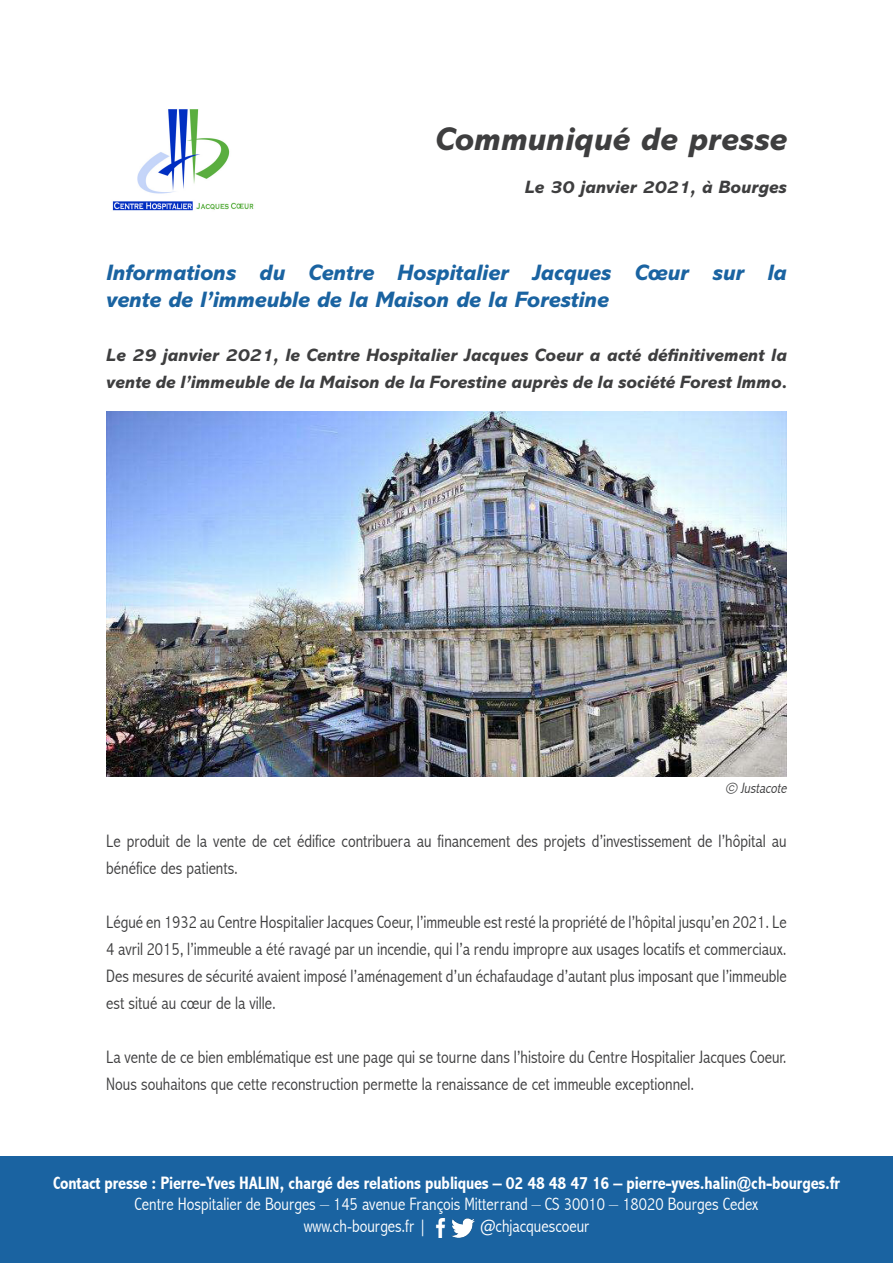
<style>
.page{position:relative;width:893px;height:1263px;background:#fff}
.page>*{position:absolute;margin:0;border:0;box-sizing:border-box;transform-origin:0 0}
.t1{font:italic 800 33px "Abadi MT Std";color:#3e3e3f}
.t2{font:italic 800 22.5px/27px "Abadi MT Std";letter-spacing:-.01em;color:#1a63a1}
.t3{font:300 condensed 18px/27px "Abadi";color:#3e3e3f}
.t4{font:italic 800 18px/27px "Abadi MT Std";color:#3e3e3f}
.t5{font:300 condensed 18px "Abadi";color:#fff}
.t6{font:700 condensed 18px "Abadi";letter-spacing:-.01em;color:#fff}
.t7{font:italic 300 condensed 15px "Abadi";color:#3e3e3f}
</style>
<div class="page">
<img style="left:112px;top:109px;width:142px;height:102px">
<div style="left:0;top:1157px;width:893px;height:106px;background:#1a63a1"></div>
<img style="left:435px;top:1219px;width:11px;height:18px">
<img style="left:451px;top:1218px;width:23px;height:20px">
<img style="left:106px;top:411px;width:681px;height:365px">
<p class="t1" style="left:435px;top:120px;width:353px">Communiqué de presse</p>
<p class="t4" style="left:525px;top:174px;width:263px">Le 30 janvier 2021, à Bourges</p>
<p class="t2" style="left:106px;top:259px;width:682px">Informations du Centre Hospitalier Jacques Cœur sur la vente de l’immeuble de la Maison de la Forestine</p>
<p class="t4" style="left:106px;top:342px;width:682px">Le 29 janvier 2021, le Centre Hospitalier Jacques Coeur a acté définitivement la vente de l’immeuble de la Maison de la Forestine auprès de la société Forest Immo.</p>
<p class="t7" style="left:725px;top:779px;width:66px">© Justacote</p>
<p class="t3" style="left:106px;top:828px;width:682px">Le produit de la vente de cet édifice contribuera au financement des projets d’investissement de l’hôpital au bénéfice des patients.</p>
<p class="t3" style="left:106px;top:909px;width:682px;text-align:justify">Légué en 1932 au Centre Hospitalier Jacques Coeur, l’immeuble est resté la propriété de l’hôpital jusqu’en 2021. Le 4 avril 2015, l’immeuble a été ravagé par un incendie, qui l’a rendu impropre aux usages locatifs et commerciaux.<br>Des mesures de sécurité avaient imposé l’aménagement d’un échafaudage d’autant plus imposant que l’immeuble est situé au cœur de la ville.</p>
<p class="t3" style="left:106px;top:1044px;width:682px">La vente de ce bien emblématique est une page qui se tourne dans l’histoire du Centre Hospitalier Jacques Coeur.<br>Nous souhaitons que cette reconstruction permette la renaissance de cet immeuble exceptionnel.</p>
<p class="t6" style="left:53px;top:1172px;width:788px">Contact presse : Pierre-Yves HALIN, chargé des relations publiques – 02 48 48 47 16 – pierre-yves.halin@ch-bourges.fr</p>
<p class="t5" style="left:135px;top:1194px;width:625px">Centre Hospitalier de Bourges – 145 avenue François Mitterrand – CS 30010 – 18020 Bourges Cedex</p>
<p class="t5" style="left:304px;top:1215px;width:125px">www.ch-bourges.fr |</p>
<p class="t5" style="left:481px;top:1215px;width:110px">@chjacquescoeur</p>
</div>
